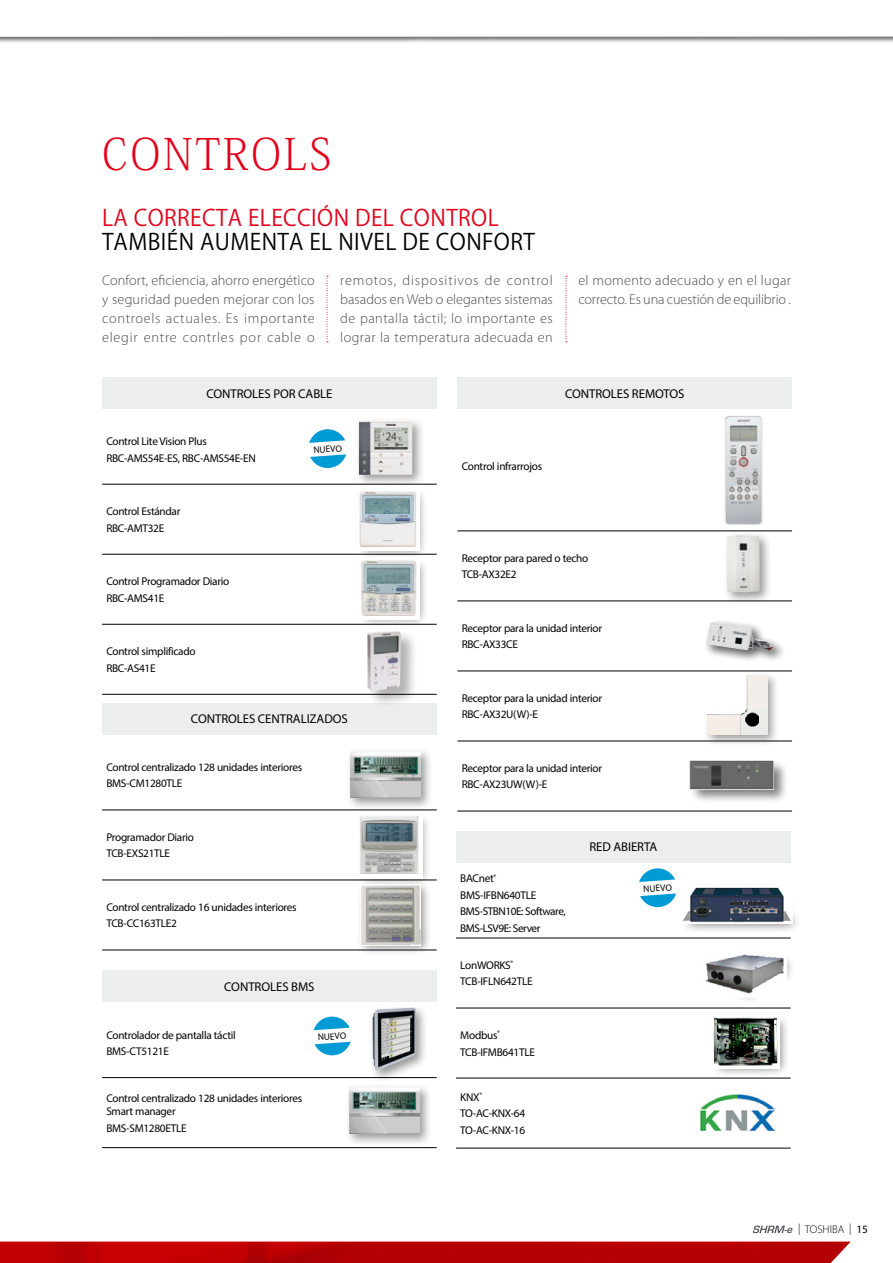
<style>
.page{position:relative;width:893px;height:1263px;background:#fff}
.page>*{position:absolute;margin:0;border:0;box-sizing:border-box;transform-origin:0 0}
.t1{font:200 43.5px "Koz Min Pr 6 N";letter-spacing:.06em;color:#e2001a}
.t2{font:22.5px "Koz Go Pr 6 N";letter-spacing:.02em;color:#000}
.t3{font:22.5px "Koz Go Pr 6 N";letter-spacing:.02em;color:#e2001a}
.t4{font:300 14.25px/18.8px "Myriad Pro";letter-spacing:.03em;color:#4b4b4d;text-align:justify}
.t5{font:300 14.25px/18.8px "Myriad Pro";letter-spacing:-.01em;color:#4b4b4d}
.t6{font:12.75px "Myriad Pro";letter-spacing:-.005em;color:#000}
.t7{font:11.25px/16.5px "Myriad Pro";letter-spacing:-.025em;color:#000}
.t8{font:300 11.25px "Myriad Pro";color:#000}
.t9{font:9.3px "Myriad Pro";color:#000}
.s1{font-weight:400}
</style>
<div class="page">
<svg style="left:0;top:36px;width:893px;height:7px"></svg>
<img style="left:0;top:1242px;width:850px;height:21px">
<svg style="left:752px;top:1225px;width:41px;height:8px"></svg>
<svg style="left:327px;top:276px;width:1px;height:66px"></svg>
<svg style="left:566px;top:276px;width:1px;height:66px"></svg>
<div style="left:102px;top:377px;width:335px;height:31px;background:#eceded"></div>
<div style="left:457px;top:377px;width:335px;height:31px;background:#eceded"></div>
<div style="left:102px;top:703px;width:335px;height:31px;background:#eceded"></div>
<div style="left:456px;top:831px;width:335px;height:31px;background:#eceded"></div>
<div style="left:102px;top:971px;width:335px;height:31px;background:#eceded"></div>
<hr style="left:102px;top:484px;width:335px;height:1px;background:#000">
<hr style="left:102px;top:554px;width:335px;height:1px;background:#000">
<hr style="left:102px;top:624px;width:335px;height:1px;background:#000">
<hr style="left:102px;top:694px;width:335px;height:1px;background:#000">
<hr style="left:457px;top:531px;width:335px;height:1px;background:#000">
<hr style="left:457px;top:601px;width:335px;height:1px;background:#000">
<hr style="left:457px;top:671px;width:335px;height:1px;background:#000">
<hr style="left:457px;top:741px;width:335px;height:1px;background:#000">
<hr style="left:457px;top:811px;width:335px;height:1px;background:#000">
<hr style="left:102px;top:810px;width:335px;height:1px;background:#000">
<hr style="left:102px;top:880px;width:335px;height:1px;background:#000">
<hr style="left:102px;top:950px;width:335px;height:1px;background:#000">
<hr style="left:456px;top:938px;width:335px;height:1px;background:#000">
<hr style="left:456px;top:1008px;width:335px;height:1px;background:#000">
<hr style="left:456px;top:1078px;width:335px;height:1px;background:#000">
<hr style="left:456px;top:1148px;width:335px;height:1px;background:#000">
<hr style="left:102px;top:1077px;width:335px;height:1px;background:#000">
<hr style="left:102px;top:1147px;width:335px;height:1px;background:#000">
<img style="left:724px;top:415px;width:39px;height:110px">
<div style="left:723px;top:530px;width:49px;height:75px;background:#000;opacity:.4"></div>
<img style="left:727px;top:535px;width:33px;height:57px">
<div style="left:703px;top:618px;width:81px;height:43px;background:#000;opacity:.4"></div>
<img style="left:707px;top:622px;width:70px;height:28px">
<div style="left:703px;top:671px;width:77px;height:76px;background:#000;opacity:.4"></div>
<img style="left:708px;top:675px;width:59px;height:59px">
<div style="left:689px;top:759px;width:99px;height:45px;background:#000;opacity:.5"></div>
<img style="left:690px;top:761px;width:84px;height:28px">
<div style="left:355px;top:487px;width:72px;height:72px;background:#000;opacity:.4"></div>
<img style="left:356px;top:488px;width:63px;height:62px">
<div style="left:357px;top:556px;width:72px;height:72px;background:#000;opacity:.4"></div>
<img style="left:359px;top:558px;width:60px;height:61px">
<div style="left:355px;top:418px;width:70px;height:69px;background:#000;opacity:.4"></div>
<img style="left:359px;top:421px;width:53px;height:54px">
<div style="left:356px;top:812px;width:75px;height:75px;background:#000;opacity:.4"></div>
<img style="left:356px;top:812px;width:67px;height:66px">
<div style="left:356px;top:881px;width:76px;height:76px;background:#000;opacity:.4"></div>
<img style="left:360px;top:885px;width:61px;height:60px">
<div style="left:680px;top:884px;width:122px;height:50px;background:#000;opacity:.4"></div>
<img style="left:682px;top:886px;width:111px;height:38px">
<div style="left:709px;top:1013px;width:81px;height:65px;background:#000;opacity:.4"></div>
<img style="left:709px;top:1014px;width:71px;height:54px">
<div style="left:702px;top:950px;width:93px;height:54px;background:#000;opacity:.4"></div>
<img style="left:702px;top:950px;width:84px;height:47px">
<div style="left:368px;top:1004px;width:60px;height:79px;background:#000;opacity:.4"></div>
<img style="left:372px;top:1007px;width:44px;height:63px">
<div style="left:345px;top:1083px;width:87px;height:63px;background:#000;opacity:.4"></div>
<img style="left:349px;top:1087px;width:70px;height:46px">
<div style="left:346px;top:747px;width:88px;height:63px;background:#000;opacity:.4"></div>
<img style="left:351px;top:751px;width:70px;height:47px">
<div style="left:367px;top:630px;width:52px;height:78px;background:#000;opacity:.3"></div>
<img style="left:367px;top:630px;width:34px;height:61px">
<img style="left:700px;top:1095px;width:74px;height:35px">
<svg style="left:309px;top:429px;width:38px;height:39px"></svg>
<svg style="left:313px;top:1016px;width:38px;height:40px"></svg>
<svg style="left:639px;top:868px;width:42px;height:40px"></svg>
<h1 class="t1" style="left:102px;top:129px;width:231px">CONTROLS</h1>
<h2 class="t3" style="left:102px;top:205px;width:398px">LA CORRECTA ELECCIÓN DEL CONTROL</h2>
<h2 class="t2" style="left:102px;top:229px;width:434px">TAMBIÉN AUMENTA EL NIVEL DE CONFORT</h2>
<p class="t4" style="left:102px;top:272px;width:214px">Confort, eficiencia, ahorro energético y seguridad pueden mejorar con los controels actuales. Es importante elegir entre contrles por cable o</p>
<p class="t4" style="left:340px;top:272px;width:214px">remotos, dispositivos de control basados en Web o elegantes sistemas de pantalla táctil; lo importante es lograr la temperatura adecuada en</p>
<p class="t5" style="left:578px;top:272px;width:214px">el momento adecuado y en el lugar correcto. Es una cuestión de equilibrio .</p>
<p class="t6" style="left:206px;top:385px;width:128px">CONTROLES POR CABLE</p>
<p class="t6" style="left:565px;top:385px;width:121px">CONTROLES REMOTOS</p>
<p class="t7" style="left:106px;top:433px;width:151px">Control Lite Vision Plus<br>RBC-AMS54E-ES, RBC-AMS54E-EN</p>
<p class="t7" style="left:106px;top:503px;width:76px">Control Estándar<br>RBC-AMT32E</p>
<p class="t7" style="left:106px;top:573px;width:125px">Control Programador Diario<br>RBC-AMS41E</p>
<p class="t7" style="left:106px;top:643px;width:91px">Control simplificado<br>RBC-AS41E</p>
<p class="t9" style="left:313px;top:444px;width:30px;rotate:-4deg">NUEVO</p>
<p class="t6" style="left:191px;top:711px;width:158px">CONTROLES CENTRALIZADOS</p>
<p class="t7" style="left:106px;top:759px;width:197px">Control centralizado 128 unidades interiores<br>BMS-CM1280TLE</p>
<p class="t7" style="left:106px;top:829px;width:89px">Programador Diario<br>TCB-EXS21TLE</p>
<p class="t7" style="left:106px;top:899px;width:192px">Control centralizado 16 unidades interiores<br>TCB-CC163TLE2</p>
<p class="t6" style="left:224px;top:979px;width:92px">CONTROLES BMS</p>
<p class="t7" style="left:106px;top:1026px;width:131px">Controlador de pantalla táctil<br>BMS-CT5121E</p>
<p class="t7" style="left:106px;top:1091px;width:197px;line-height:13.6px">Control centralizado 128 unidades interiores<br>Smart manager</p>
<p class="t7" style="left:106px;top:1120px;width:82px">BMS-SM1280ETLE</p>
<p class="t9" style="left:317px;top:1032px;width:30px;rotate:-4deg">NUEVO</p>
<p class="t7" style="left:462px;top:458px;width:82px">Control infrarrojos</p>
<p class="t7" style="left:462px;top:550px;width:128px">Receptor para pared o techo<br>TCB-AX32E2</p>
<p class="t7" style="left:462px;top:620px;width:142px">Receptor para la unidad interior<br>RBC-AX33CE</p>
<p class="t7" style="left:462px;top:690px;width:142px">Receptor para la unidad interior<br>RBC-AX32U(W)-E</p>
<p class="t7" style="left:462px;top:760px;width:142px">Receptor para la unidad interior<br>RBC-AX23UW(W)-E</p>
<p class="t7" style="left:460px;top:870px;width:107px">BACnet<sup>®<br></sup>BMS-IFBN640TLE<br>BMS-STBN10E: Software,<br>BMS-LSV9E: Server</p>
<p class="t7" style="left:460px;top:957px;width:74px">LonWORKS<sup>®<br></sup>TCB-IFLN642TLE</p>
<p class="t7" style="left:460px;top:1027px;width:76px">Modbus<sup>®<br></sup>TCB-IFMB641TLE</p>
<p class="t7" style="left:460px;top:1088px;width:66px">KNX<sup>®<br></sup>TO-AC-KNX-64<br>TO-AC-KNX-16</p>
<p class="t6" style="left:589px;top:839px;width:69px">RED ABIERTA</p>
<p class="t9" style="left:643px;top:883px;width:30px;rotate:-4deg">NUEVO</p>
<p class="t8" style="left:798px;top:1223px;width:71px">| TOSHIBA | <span class="s1">15</span></p>
</div>
